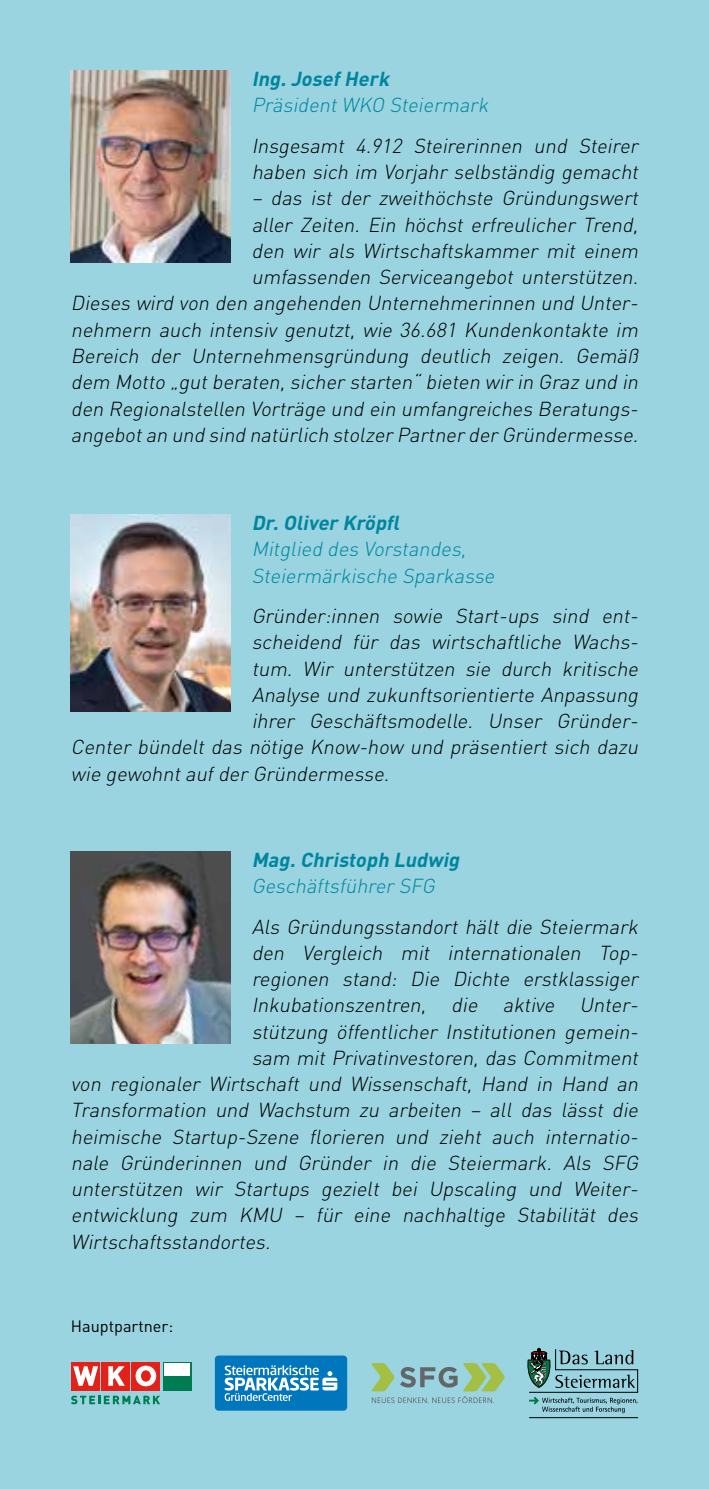
<style>
.page{position:relative;width:709px;height:1489px;background:#fff}
.page>*{position:absolute;margin:0;border:0;box-sizing:border-box;transform-origin:0 0}
.t1{font:italic 300 20px/26.2px "DIN Pro";color:#000}
.t2{font:italic 300 20px/26.2px "DIN Pro";color:#00859f}
.t3{font:italic 700 20px "DIN Pro";color:#00859f}
.t4{font:16.25px "DIN Pro";color:#000}
</style>
<div class="page">
<div style="left:0;top:0;width:709px;height:1488px;background:#99d4e0"></div>
<img style="left:71px;top:71px;width:159px;height:191px">
<img style="left:71px;top:514px;width:159px;height:197px">
<img style="left:71px;top:851px;width:159px;height:191px">
<div style="left:163px;top:1361px;width:29px;height:29px;background:#007c52"></div>
<div style="left:164px;top:1363px;width:26px;height:12px;background:#fff"></div>
<div style="left:131px;top:1361px;width:29px;height:29px;background:#e32119"></div>
<div style="left:101px;top:1361px;width:29px;height:29px;background:#e32119"></div>
<svg style="left:108px;top:1366px;width:17px;height:19px"></svg>
<div style="left:71px;top:1361px;width:29px;height:29px;background:#e32119"></div>
<svg style="left:73px;top:1366px;width:25px;height:19px"></svg>
<svg style="left:136px;top:1365px;width:20px;height:21px"></svg>
<div style="left:142px;top:1370px;width:8px;height:10px;background:#e32119;border-radius:50%"></div>
<div style="left:141px;top:1370px;width:10px;height:11px;border:1px solid #e32119;border-radius:50%"></div>
<svg style="left:71px;top:1395px;width:89px;height:9px"></svg>
<svg style="left:371px;top:1363px;width:134px;height:39px"></svg>
<hr style="left:529px;top:1416px;width:109px;height:1px;background:#000">
<svg style="left:527px;top:1347px;width:111px;height:65px"></svg>
<div style="left:215px;top:1355px;width:132px;height:55px;background:#0076bd;border-radius:4px"></div>
<svg style="left:225px;top:1365px;width:112px;height:35px"></svg>
<p class="t3" style="left:252px;top:65px;width:143px">Ing.JosefHerk</p>
<p class="t2" style="left:252px;top:91px;width:243px">PräsidentWKO Steiermark</p>
<p class="t1" style="left:252px;top:132px;width:392px">Insgesamt 4.912 Steirerinnen und Steirer haben sich im Vorjahr selbständig gemacht</p>
<p class="t1" style="left:71px;top:184px;width:573px;text-align:right">– das ist der zweithöchste Gründungswert<br>aller Zeiten. Ein höchst erfreulicher Trend,<br>den wir als Wirtschaftskammer mit einem<br>umfassenden Serviceangebot unterstützen.<br>Dieses wird von den angehenden Unternehmerinnen und Unter&shy;nehmern auch intensiv genutzt, wie 36.681 Kundenkontakte im Bereich der Unternehmensgründung deutlich zeigen. Gemäß dem Motto „gutberaten,sicherstarten“bieten wirin Graz und in den Regionalstellen Vorträge und ein umfangreiches Beratungs&shy;angebotan und sind natürlich stolzerPartnerderGründermesse.</p>
<p class="t3" style="left:252px;top:509px;width:153px">Dr.Oliver Kröpfl</p>
<p class="t2" style="left:252px;top:535px;width:249px">Mitglied des Vorstandes,<br>Steiermärkische Sparkasse</p>
<p class="t1" style="left:252px;top:602px;width:392px">Gründer:innen sowie Start-ups sind ent-</p>
<p class="t1" style="left:252px;top:628px;width:392px">scheidend für das wirtschaftliche Wachs-</p>
<p class="t1" style="left:252px;top:654px;width:392px">tum. Wir unterstützen sie durch kritische</p>
<p class="t1" style="left:252px;top:680px;width:392px">Analyse und zukunftsorientierte Anpassung</p>
<p class="t1" style="left:252px;top:707px;width:392px">ihrer Geschäftsmodelle. Unser Gründer-</p>
<p class="t1" style="left:71px;top:733px;width:573px">Center bündelt das nötige Know-how und präsentiert sich dazu</p>
<p class="t1" style="left:71px;top:759px;width:324px">wie gewohntaufderGründermesse.</p>
<p class="t3" style="left:252px;top:846px;width:214px">Mag.Christoph Ludwig</p>
<p class="t2" style="left:252px;top:871px;width:189px">GeschäftsführerSFG</p>
<p class="t1" style="left:252px;top:912px;width:392px">Als Gründungsstandort hält die Steiermark</p>
<p class="t1" style="left:252px;top:938px;width:392px">den Vergleich mit internationalen Top-</p>
<p class="t1" style="left:252px;top:964px;width:392px">regionen stand: Die Dichte erstklassiger</p>
<p class="t1" style="left:252px;top:991px;width:392px">Inkubationszentren, die aktive Unter-</p>
<p class="t1" style="left:252px;top:1017px;width:392px">stützung öffentlicher Institutionen gemein-</p>
<p class="t1" style="left:252px;top:1043px;width:392px">sam mit Privatinvestoren, das Commitment</p>
<p class="t1" style="left:71px;top:1069px;width:573px">von regionaler Wirtschaft und Wissenschaft, Hand in Hand an</p>
<p class="t1" style="left:71px;top:1096px;width:573px">Transformation und Wachstum zu arbeiten – all das lässt die</p>
<p class="t1" style="left:71px;top:1122px;width:573px">heimische Startup-Szene florieren und zieht auch internatio-</p>
<p class="t1" style="left:71px;top:1148px;width:573px">nale Gründerinnen und Gründer in die Steiermark. Als SFG</p>
<p class="t1" style="left:71px;top:1174px;width:573px">unterstützen wir Startups gezielt bei Upscaling und Weiter-</p>
<p class="t1" style="left:71px;top:1201px;width:573px">entwicklung zum KMU – für eine nachhaltige Stabilität des</p>
<p class="t1" style="left:71px;top:1227px;width:206px">Wirtschaftsstandortes.</p>
<p class="t4" style="left:71px;top:1314px;width:104px">Hauptpartner:</p>
</div>
